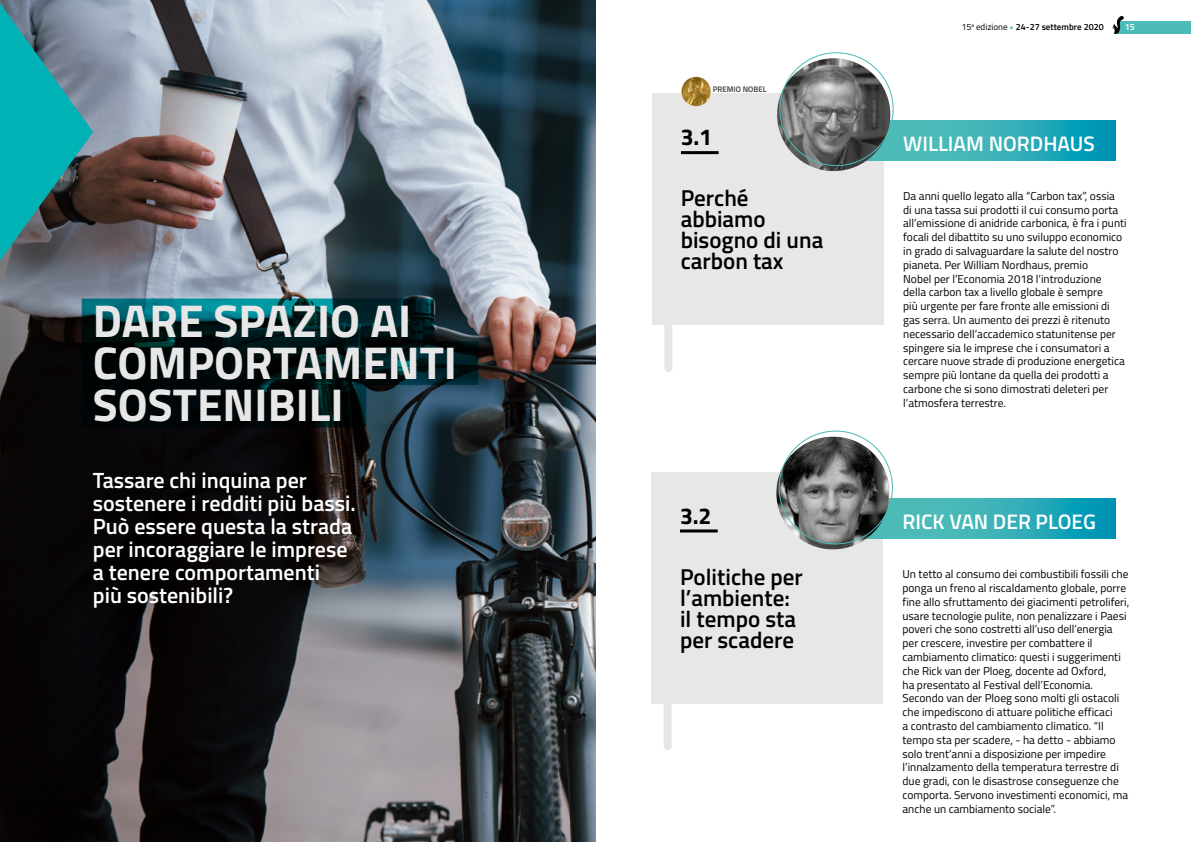
<style>
.page{position:relative;width:1191px;height:842px;background:#fff}
.page>*{position:absolute;margin:0;border:0;box-sizing:border-box;transform-origin:0 0}
.t1{font:700 46px/42px "Cairo";color:#e7e7e7}
.t2{font:600 23px/21px "Cairo";color:#000}
.t3{font:700 23px "Cairo";color:#000}
.t4{font:600 22px/23px "Cairo";color:#fff}
.t5{font:600 21px "Cairo";color:#fff}
.t6{font:11.5px/13.8px "Cairo";color:#000}
.t7{font:600 9px "Cairo";color:#000}
.t8{font:600 9px "Cairo";color:#fff}
.t9{font:600 8px "Cairo";color:#3a3938}
.s1{font-weight:400}
.s2{font-weight:400;color:#4cbbb8}
</style>
<div class="page">
<div style="left:651px;top:472px;width:231px;height:231px;background:#e7e7e7"></div>
<div style="left:652px;top:94px;width:231px;height:231px;background:#e7e7e7"></div>
<svg style="left:868px;top:121px;width:247px;height:39px;background:#30adb7"></svg>
<svg style="left:867px;top:499px;width:248px;height:39px;background:#30adb7"></svg>
<img style="left:776px;top:437px;width:113px;height:112px;border-radius:57px">
<img style="left:777px;top:58px;width:113px;height:113px;border-radius:57px">
<img style="left:0;top:0;width:595px;height:842px">
<div style="left:664px;top:312px;width:8px;height:56px;background:#e7e7e7"></div>
<hr style="left:681px;top:151px;width:37px;height:3px;background:#000">
<div style="left:663px;top:690px;width:8px;height:56px;background:#e7e7e7"></div>
<hr style="left:680px;top:529px;width:37px;height:3px;background:#000">
<svg style="left:0;top:3px;width:93px;height:258px;background:#308a90"></svg>
<img style="left:681px;top:77px;width:30px;height:29px;border-radius:15px">
<div style="left:1118px;top:21px;width:73px;height:12px;background:#4cbbb8"></div>
<svg style="left:1112px;top:16px;width:11px;height:18px"></svg>
<h1 class="t1" style="left:93px;top:299px;width:366px">DARE SPAZIO AI<br>COMPORTAMENTI<br>SOSTENIBILI</h1>
<h3 class="t4" style="left:93px;top:468px;width:264px">Tassare chi inquina per sostenere i redditi più bassi.<br>Può essere questa la strada per incoraggiare le imprese a tenere comportamenti<br>più sostenibili?</h3>
<p class="t9" style="left:712px;top:83px;width:55px">PREMIO NOBEL</p>
<p class="t7" style="left:961px;top:20px;width:144px"><span class="s1">15</span><sup>a</sup> <span class="s1">edizione</span> <span class="s2">•</span> 24-27 settembre 2020</p>
<p class="t8" style="left:1124px;top:20px;width:12px">15</p>
<h2 class="t3" style="left:681px;top:119px;width:33px">3.1</h2>
<h3 class="t5" style="left:903px;top:128px;width:193px">WILLIAM NORDHAUS</h3>
<h2 class="t2" style="left:680px;top:188px;width:144px">Perché abbiamo bisogno di una carbon tax</h2>
<p class="t6" style="left:903px;top:189px;width:225px">Da anni quello legato alla “Carbon tax”, ossia<br>di una tassa sui prodotti il cui consumo porta all’emissione di anidride carbonica, è fra i punti focali del dibattito su uno sviluppo economico in grado di salvaguardare la salute del nostro pianeta. Per William Nordhaus, premio<br>Nobel per l’Economia 2018 l’introduzione della carbon tax a livello globale è sempre<br>più urgente per fare fronte alle emissioni di gas serra. Un aumento dei prezzi è ritenuto necessario dell’accademico statunitense per spingere sia le imprese che i consumatori a cercare nuove strade di produzione energetica sempre più lontane da quella dei prodotti a carbone che si sono dimostrati deleteri per l’atmosfera terrestre.</p>
<h2 class="t3" style="left:680px;top:497px;width:33px">3.2</h2>
<h3 class="t5" style="left:902px;top:506px;width:195px">RICK VAN DER PLOEG</h3>
<h2 class="t2" style="left:680px;top:566px;width:124px">Politiche per l’ambiente: il tempo sta per scadere</h2>
<p class="t6" style="left:902px;top:567px;width:228px">Un tetto al consumo dei combustibili fossili che ponga un freno al riscaldamento globale, porre fine allo sfruttamento dei giacimenti petroliferi, usare tecnologie pulite, non penalizzare i Paesi poveri che sono costretti all’uso dell’energia per crescere, investire per combattere il cambiamento climatico: questi i suggerimenti che Rick van der Ploeg, docente ad Oxford,<br>ha presentato al Festival dell’Economia.<br>Secondo van der Ploeg sono molti gli ostacoli che impediscono di attuare politiche efficaci<br>a contrasto del cambiamento climatico. “Il tempo sta per scadere, - ha detto - abbiamo solo trent’anni a disposizione per impedire l’innalzamento della temperatura terrestre di due gradi, con le disastrose conseguenze che comporta. Servono investimenti economici, ma anche un cambiamento sociale”.</p>
</div>
